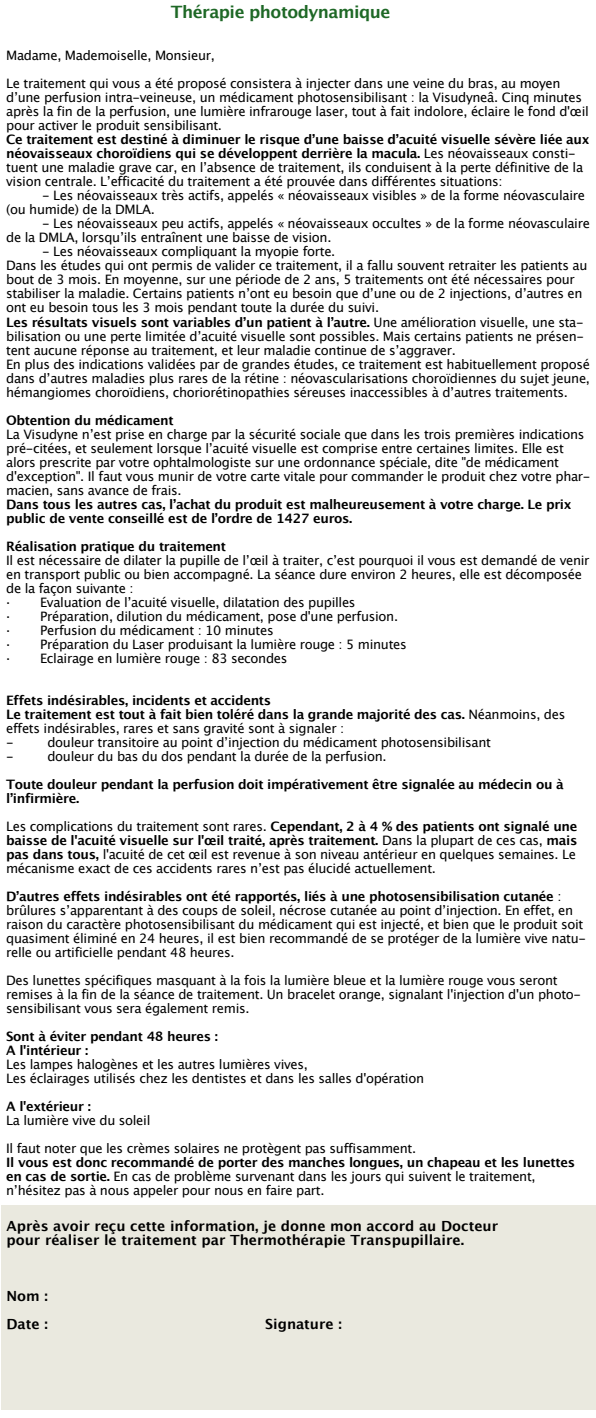
<style>
.page{position:relative;width:596px;height:1418px;background:#fff}
.page>*{position:absolute;margin:0;border:0;box-sizing:border-box;transform-origin:0 0}
.t1{font:700 17px "Lucida Grande";letter-spacing:-.03em;color:#1e6826}
.t2{font:700 14px/14px "Lucida Grande";color:#000}
.t3{font:13px/14px "Lucida Grande";letter-spacing:-.025em;color:#000}
.t4{font:700 13px/14px "Lucida Grande";letter-spacing:-.025em;color:#000}
.s1{font-weight:700}
.s2{font-weight:400}
</style>
<div class="page">
<div style="left:1px;top:1205px;width:594px;height:204px;background:#eae9df"></div>
<h1 class="t1" style="left:171px;top:3px;width:221px">Thérapie photodynamique</h1>
<p class="t3" style="left:6px;top:42px;width:555px;line-height:28px">Madame, Mademoiselle, Monsieur,<br>Le traitement qui vous a été proposé consistera à injecter dans une veine du bras, au moyen</p>
<p class="t3" style="left:6px;top:91px;width:584px">dʼune perfusion intra-veineuse, un médicament photosensibilisant : la Visudyneâ. Cinq minutes après la fin de la perfusion, une lumière infrarouge laser, tout à fait indolore, éclaire le fond d'œil pour activer le produit sensibilisant.</p>
<p class="t3" style="left:6px;top:133px;width:584px"><span class="s1">Ce traitement est destiné à diminuer le risque dʼune baisse dʼacuité visuelle sévère liée aux néovaisseaux choroïdiens qui se développent derrière la macula.</span> Les néovaisseaux consti&shy;tuent une maladie grave car, en lʼabsence de traitement, ils conduisent à la perte définitive de la vision centrale. Lʼefficacité du traitement a été prouvée dans différentes situations:</p>
<p class="t3" style="left:6px;top:189px;width:580px;text-indent:36px">- Les néovaisseaux très actifs, appelés « néovaisseaux visibles » de la forme néovasculaire (ou humide) de la DMLA.</p>
<p class="t3" style="left:6px;top:217px;width:585px;text-indent:36px">- Les néovaisseaux peu actifs, appelés « néovaisseaux occultes » de la forme néovasculaire de la DMLA, lorsquʼils entraînent une baisse de vision.</p>
<p class="t3" style="left:6px;top:245px;width:585px;text-indent:36px">- Les néovaisseaux compliquant la myopie forte.<br>Dans les études qui ont permis de valider ce traitement, il a fallu souvent retraiter les patients au bout de 3 mois. En moyenne, sur une période de 2 ans, 5 traitements ont été nécessaires pour stabiliser la maladie. Certains patients nʼont eu besoin que dʼune ou de 2 injections, dʼautres en ont eu besoin tous les 3 mois pendant toute la durée du suivi.<br><span class="s1">Les résultats visuels sont variables dʼun patient à lʼautre.</span> Une amélioration visuelle, une sta&shy;bilisation ou une perte limitée dʼacuité visuelle sont possibles. Mais certains patients ne présen&shy;tent aucune réponse au traitement, et leur maladie continue de sʼaggraver.<br>En plus des indications validées par de grandes études, ce traitement est habituellement proposé dans dʼautres maladies plus rares de la rétine : néovascularisations choroïdiennes du sujet jeune, hémangiomes choroïdiens, choriorétinopathies séreuses inaccessibles à dʼautres traitements.</p>
<p class="t4" style="left:6px;top:413px;width:169px">Obtention du médicament</p>
<p class="t3" style="left:6px;top:427px;width:585px">La Visudyne nʼest prise en charge par la sécurité sociale que dans les trois premières indications pré-citées, et seulement lorsque lʼacuité visuelle est comprise entre certaines limites. Elle est alors prescrite par votre ophtalmologiste sur une ordonnance spéciale, dite "de médicament d'exception". Il faut vous munir de votre carte vitale pour commander le produit chez votre phar&shy;macien, sans avance de frais.</p>
<p class="t4" style="left:6px;top:497px;width:566px">Dans tous les autres cas, lʼachat du produit est malheureusement à votre charge. Le prix public de vente conseillé est de lʼordre de 1427 euros.</p>
<p class="t4" style="left:6px;top:539px;width:221px">Réalisation pratique du traitement</p>
<p class="t3" style="left:6px;top:553px;width:584px">Il est nécessaire de dilater la pupille de lʼœil à traiter, cʼest pourquoi il vous est demandé de venir en transport public ou bien accompagné. La séance dure environ 2 heures, elle est décomposée de la façon suivante :<br>· Evaluation de lʼacuité visuelle, dilatation des pupilles<br>· Préparation, dilution du médicament, pose d'une perfusion.<br>· Perfusion du médicament : 10 minutes<br>· Préparation du Laser produisant la lumière rouge : 5 minutes<br>· Eclairage en lumière rouge : 83 secondes</p>
<p class="t4" style="left:6px;top:693px;width:560px">Effets indésirables, incidents et accidents<br>Le traitement est tout à fait bien toléré dans la grande majorité des cas. <span class="s2">Néanmoins, des effets indésirables, rares et sans gravité sont à signaler :<br>-</span></p>
<p class="t3" style="left:47px;top:735px;width:444px">douleur transitoire au point dʼinjection du médicament photosensibilisant</p>
<p class="t3" style="left:6px;top:749px;width:9px">-</p>
<p class="t3" style="left:47px;top:749px;width:340px">douleur du bas du dos pendant la durée de la perfusion.</p>
<p class="t4" style="left:6px;top:777px;width:559px">Toute douleur pendant la perfusion doit impérativement être signalée au médecin ou à lʼinfirmière.</p>
<p class="t3" style="left:6px;top:819px;width:572px;text-align:justify">Les complications du traitement sont rares. <span class="s1">Cependant, 2 à 4 % des patients ont signalé une baisse de l'acuité visuelle sur l'œil traité, après traitement.</span> Dans la plupart de ces cas, <span class="s1">mais pas dans tous,</span> l'acuité de cet œil est revenue à son niveau antérieur en quelques semaines. Le mécanisme exact de ces accidents rares nʼest pas élucidé actuellement.</p>
<p class="t3" style="left:6px;top:889px;width:581px"><span class="s1">Dʼautres effets indésirables ont été rapportés, liés à une photosensibilisation cutanée</span> : brûlures sʼapparentant à des coups de soleil, nécrose cutanée au point dʼinjection. En effet, en raison du caractère photosensibilisant du médicament qui est injecté, et bien que le produit soit quasiment éliminé en 24 heures, il est bien recommandé de se protéger de la lumière vive natu&shy;relle ou artificielle pendant 48 heures.</p>
<p class="t3" style="left:6px;top:973px;width:576px">Des lunettes spécifiques masquant à la fois la lumière bleue et la lumière rouge vous seront remises à la fin de la séance de traitement. Un bracelet orange, signalant l'injection d'un photo&shy;sensibilisant vous sera également remis.</p>
<p class="t4" style="left:6px;top:1029px;width:213px">Sont à éviter pendant 48 heures :<br>A l'intérieur :</p>
<p class="t3" style="left:6px;top:1057px;width:419px">Les lampes halogènes et les autres lumières vives,<br>Les éclairages utilisés chez les dentistes et dans les salles d'opération</p>
<p class="t4" style="left:6px;top:1099px;width:86px">A l'extérieur :</p>
<p class="t3" style="left:6px;top:1106px;width:411px;line-height:28px">La lumière vive du soleil<br>Il faut noter que les crèmes solaires ne protègent pas suffisamment.</p>
<p class="t3" style="left:6px;top:1155px;width:570px"><span class="s1">Il vous est donc recommandé de porter des manches longues, un chapeau et les lunettes en cas de sortie.</span> En cas de problème survenant dans les jours qui suivent le traitement, nʼhésitez pas à nous appeler pour nous en faire part.</p>
<p class="t2" style="left:7px;top:1219px;width:493px">Après avoir reçu cette information, je donne mon accord au Docteur pour réaliser le traitement par Thermothérapie Transpupillaire.</p>
<p class="t2" style="left:7px;top:1282px;width:43px;line-height:28px">Nom :<br>Date :</p>
<p class="t2" style="left:265px;top:1317px;width:78px">Signature :</p>
</div>
